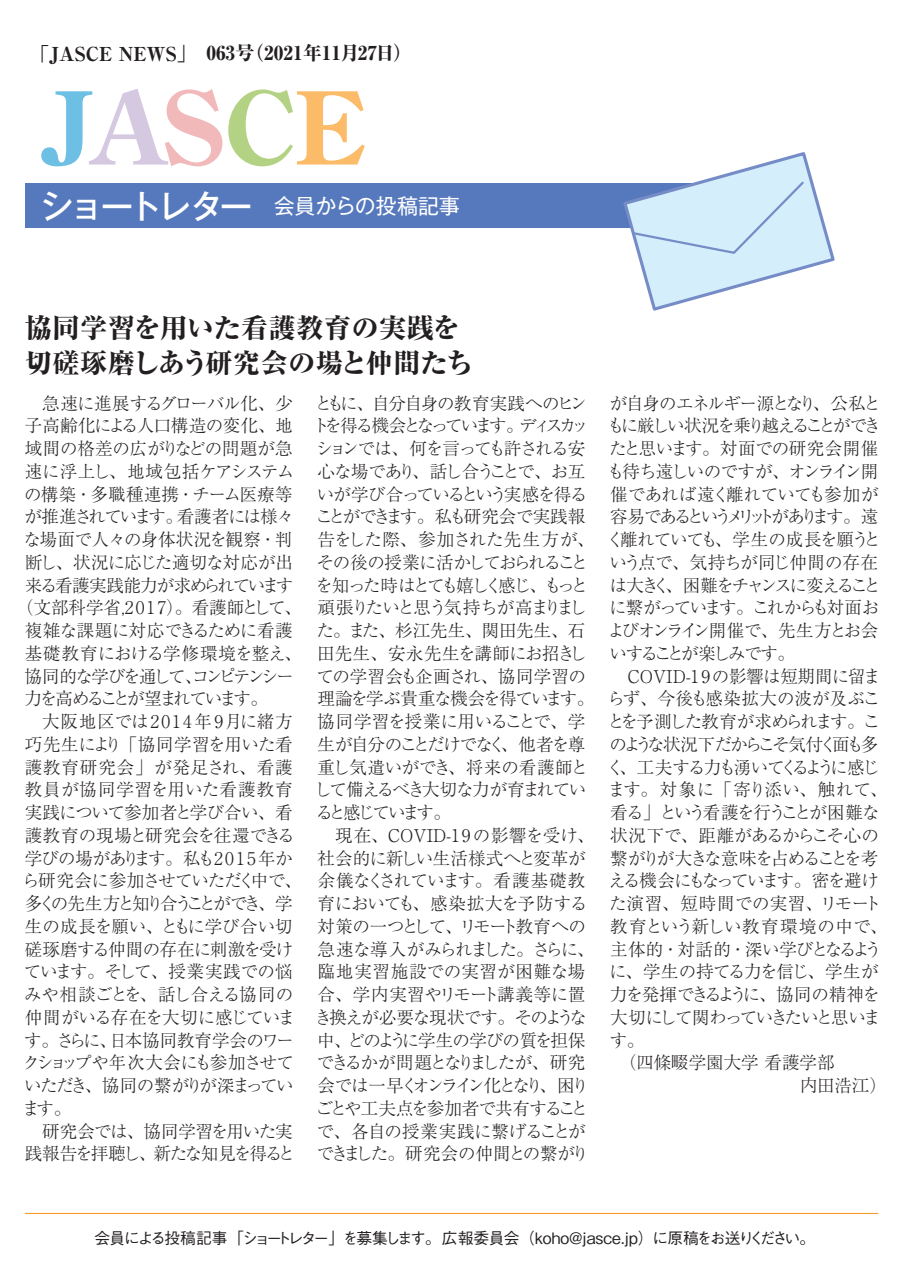
<style>
.page{position:relative;width:903px;height:1275px;background:#fff}
.page>*{position:absolute;margin:0;border:0;box-sizing:border-box;transform-origin:0 0}
.t1{font:800 27.12px/35px "Ryumin Pro";letter-spacing:.005em;color:#231f20}
.t2{font:21px "Gothic MB101 Pr 5";letter-spacing:-.01em;color:#fff}
.t3{font:800 19.25px "Ryumin Pro";color:#231f20}
.t4{font:300 17.5px/22.8px "Ryumin Pro";letter-spacing:-.08em;color:#231f20}
.t5{font:300 17.5px/22.8px "Ryumin Pro";letter-spacing:-.035em;color:#231f20}
.t6{font:300 17.5px/22.8px "Ryumin Pro";letter-spacing:-.09em;color:#231f20}
.t7{font:300 17.5px "Ryumin Pro";letter-spacing:-.06em;color:#231f20}
.t8{font:300 17.5px "Ryumin Pro";color:#231f20}
.t9{font:300 17.5px "Ryumin Pro";letter-spacing:-.095em;color:#231f20}
.t10{font:300 17.5px "Ryumin Pro";letter-spacing:-.105em;color:#231f20}
.t11{font:300 17.5px "Ryumin Pro";letter-spacing:-.04em;color:#231f20}
.t12{font:300 17.5px "Ryumin Pro";letter-spacing:-.03em;color:#231f20}
.t13{font:300 17.5px "Ryumin Pro";letter-spacing:-.02em;color:#231f20}
.t14{font:300 17.5px "Ryumin Pro";letter-spacing:-.085em;color:#231f20}
.t15{font:300 17.5px "Ryumin Pro";letter-spacing:-.025em;color:#231f20}
.t16{font:300 17.5px "Ryumin Pro";letter-spacing:.005em;color:#231f20}
.t17{font:300 17.5px "Ryumin Pro";letter-spacing:-.015em;color:#231f20}
.t18{font:300 17.5px "Ryumin Pro";letter-spacing:.02em;color:#231f20}
.t19{font:300 17.5px "Ryumin Pro";letter-spacing:.045em;color:#231f20}
.t20{font:300 17.5px "Ryumin Pro";letter-spacing:-.185em;color:#231f20}
.t21{font:300 17.5px "Ryumin Pro";letter-spacing:-.145em;color:#231f20}
.t22{font:300 17.5px "Ryumin Pro";letter-spacing:-.135em;color:#231f20}
.t23{font:300 17.5px "Ryumin Pro";letter-spacing:-.175em;color:#231f20}
.t24{font:300 17.5px "Ryumin Pro";letter-spacing:-.115em;color:#231f20}
.t25{font:300 17.5px "Ryumin Pro";letter-spacing:.015em;color:#231f20}
.t26{font:300 17.5px "Ryumin Pro";letter-spacing:-.01em;color:#231f20}
.t27{font:300 17.5px "Ryumin Pro";letter-spacing:.01em;color:#231f20}
.t28{font:300 17.5px "Ryumin Pro";letter-spacing:-.155em;color:#231f20}
.t29{font:300 17.5px "Ryumin Pro";letter-spacing:.05em;color:#231f20}
.t30{font:500 15.75px "Gothic BBB Pro";letter-spacing:-.075em;color:#231f20}
.s1{font-weight:500;font-size:33.25px}
</style>
<div class="page">
<svg style="left:41px;top:89px;width:181px;height:77px"></svg>
<svg style="left:228px;top:89px;width:137px;height:77px"></svg>
<hr style="left:25px;top:1213px;width:853px;height:1px;background:#f7931d">
<div style="left:25px;top:184px;width:741px;height:44px;background:#5679bd"></div>
<svg style="left:622px;top:152px;width:213px;height:159px"></svg>
<p class="t3" style="left:30px;top:38px;width:383px">「JASCE NEWS」　063号（2021年11月27日）</p>
<p class="t2" style="left:40px;top:188px;width:422px"><span class="s1">ショートレター</span>　会員からの投稿記事</p>
<h1 class="t1" style="left:25px;top:308px;width:450px">協同学習を用いた看護教育の実践を切磋琢磨しあう研究会の場と仲間たち</h1>
<p class="t7" style="left:42px;top:389px;width:252px">急速に進展するグローバル化、少</p>
<p class="t13" style="left:25px;top:412px;width:269px">子高齢化による人口構造の変化、地</p>
<p class="t26" style="left:25px;top:435px;width:269px">域間の格差の広がりなどの問題が急</p>
<p class="t13" style="left:25px;top:457px;width:271px">速に浮上し、地域包括ケアシステム</p>
<p class="t27" style="left:24px;top:480px;width:270px">の構築・多職種連携・チーム医療等</p>
<p class="t7" style="left:24px;top:503px;width:271px">が推進されています。看護者には様々</p>
<p class="t11" style="left:23px;top:526px;width:271px">な場面で人々の身体状況を観察・判</p>
<p class="t11" style="left:25px;top:548px;width:270px">断し、状況に応じた適切な対応が出</p>
<p class="t9" style="left:25px;top:571px;width:270px">来る看護実践能力が求められています</p>
<p class="t8" style="left:16px;top:594px;width:287px">（文部科学省，2017）。看護師として、</p>
<p class="t15" style="left:25px;top:617px;width:269px">複雑な課題に対応できるために看護</p>
<p class="t13" style="left:25px;top:639px;width:278px">基礎教育における学修環境を整え、</p>
<p class="t22" style="left:25px;top:662px;width:271px">協同的な学びを通して、コンピテンシー</p>
<p class="t28" style="left:25px;top:685px;width:245px">力を高めることが望まれています。</p>
<p class="t19" style="left:42px;top:708px;width:252px">大阪地区では2014年9月に緒方</p>
<p class="t17" style="left:25px;top:730px;width:269px">巧先生により「協同学習を用いた看</p>
<p class="t29" style="left:25px;top:753px;width:269px">護教育研究会」が発足され、看護</p>
<p class="t19" style="left:25px;top:776px;width:269px">教員が協同学習を用いた看護教育</p>
<p class="t7" style="left:25px;top:799px;width:269px">実践について参加者と学び合い、看</p>
<p class="t8" style="left:25px;top:821px;width:271px">護教育の現場と研究会を往還できる</p>
<p class="t5" style="left:25px;top:845px;width:269px">学びの場があります。私も2015 年か</p>
<p class="t7" style="left:22px;top:867px;width:281px">ら研究会に参加させていただく中で、</p>
<p class="t23" style="left:25px;top:890px;width:269px">多くの先生方と知り合うことができ、学</p>
<p class="t16" style="left:25px;top:912px;width:269px">生の成長を願い、ともに学び合い切</p>
<p class="t12" style="left:25px;top:935px;width:270px">磋琢磨する仲間の存在に刺激を受け</p>
<p class="t7" style="left:24px;top:958px;width:270px">ています。そして、授業実践での悩</p>
<p class="t12" style="left:24px;top:981px;width:271px">みや相談ごとを、話し合える協同の</p>
<p class="t7" style="left:25px;top:1003px;width:272px">仲間がいる存在を大切に感じていま</p>
<p class="t15" style="left:24px;top:1026px;width:271px">す。さらに、日本協同教育学会のワー</p>
<p class="t7" style="left:23px;top:1049px;width:273px">クショップや年次大会にも参加させて</p>
<p class="t14" style="left:24px;top:1072px;width:271px">いただき、協同の繋がりが深まってい</p>
<p class="t7" style="left:22px;top:1094px;width:50px">ます。</p>
<p class="t7" style="left:42px;top:1117px;width:252px">研究会では、協同学習を用いた実</p>
<p class="t10" style="left:25px;top:1140px;width:272px">践報告を拝聴し、新たな知見を得ると</p>
<p class="t4" style="left:312px;top:390px;width:283px">ともに、自分自身の教育実践へのヒントを得る機会となっています。ディスカッションでは、何を言っても許される安心な場であり、話し合うことで、お互いが学び合っているという実感を得ることができます。私も研究会で実践報告をした際、参加された先生方が、その後の授業に活かしておられることを知った時はとても嬉しく感じ、もっと頑張りたいと思う気持ちが高まりました。また、杉江先生、関田先生、石田先生、安永先生を講師にお招きしての学習会も企画され、協同学習の理論を学ぶ貴重な機会を得ています。協同学習を授業に用いることで、学生が自分のことだけでなく、他者を尊重し気遣いができ、将来の看護師として備えるべき大切な力が育まれていると感じています。</p>
<p class="t5" style="left:315px;top:822px;width:281px;text-indent:20px">現在、COVID-19の影響を受け、社会的に新しい生活様式へと変革が余儀なくされています。看護基礎教育においても、感染拡大を予防する対策の一つとして、リモート教育への急速な導入がみられました。さらに、臨地実習施設での実習が困難な場合、学内実習やリモート講義等に置き換えが必要な現状です。そのような中、どのように学生の学びの質を担保できるかが問題となりましたが、研究会では一早くオンライン化となり、困りごとや工夫点を参加者で共有することで、各自の授業実践に繋げることができました。研究会の仲間との繋がり</p>
<p class="t6" style="left:606px;top:390px;width:276px">が自身のエネルギー源となり、公私ともに厳しい状況を乗り越えることができたと思います。対面での研究会開催も待ち遠しいのですが、オンライン開催であれば遠く離れていても参加が容易であるというメリットがあります。遠く離れていても、学生の成長を願うという点で、気持ちが同じ仲間の存在は大きく、困難をチャンスに変えることに繋がっています。これからも対面およびオンライン開催で、先生方とお会いすることが楽しみです。</p>
<p class="t8" style="left:628px;top:662px;width:254px">COVID-19の影響は短期間に留ま</p>
<p class="t16" style="left:607px;top:685px;width:274px">らず、今後も感染拡大の波が及ぶこ</p>
<p class="t9" style="left:607px;top:708px;width:274px">とを予測した教育が求められます。こ</p>
<p class="t20" style="left:610px;top:730px;width:270px">のような状況下だからこそ気付く面も多</p>
<p class="t21" style="left:606px;top:753px;width:274px">く、工夫する力も湧いてくるように感じ</p>
<p class="t25" style="left:608px;top:776px;width:281px">ます。対象に「寄り添い、触れて、</p>
<p class="t10" style="left:610px;top:799px;width:271px">看る」という看護を行うことが困難な</p>
<p class="t17" style="left:610px;top:821px;width:270px">状況下で、距離があるからこそ心の</p>
<p class="t10" style="left:610px;top:844px;width:269px">繋がりが大きな意味を占めることを考</p>
<p class="t24" style="left:609px;top:867px;width:272px">える機会にもなっています。密を避け</p>
<p class="t18" style="left:609px;top:890px;width:274px">た演習、短時間での実習、リモート</p>
<p class="t18" style="left:610px;top:912px;width:278px">教育という新しい教育環境の中で、</p>
<p class="t11" style="left:610px;top:935px;width:273px">主体的・対話的・深い学びとなるよう</p>
<p class="t12" style="left:609px;top:958px;width:271px">に、学生の持てる力を信じ、学生が</p>
<p class="t14" style="left:610px;top:981px;width:271px">力を発揮できるように、協同の精神を</p>
<p class="t9" style="left:610px;top:1003px;width:272px">大切にして関わっていきたいと思いま</p>
<p class="t7" style="left:610px;top:1026px;width:36px">す。</p>
<p class="t8" style="left:619px;top:1049px;width:234px">（四條畷学園大学 看護学部　</p>
<p class="t7" style="left:782px;top:1072px;width:106px">　内田浩江）</p>
<p class="t30" style="left:94px;top:1225px;width:722px">会員による投稿記事「ショートレター」を募集します。広報委員会（koho@jasce.jp）に原稿をお送りください。</p>
</div>
